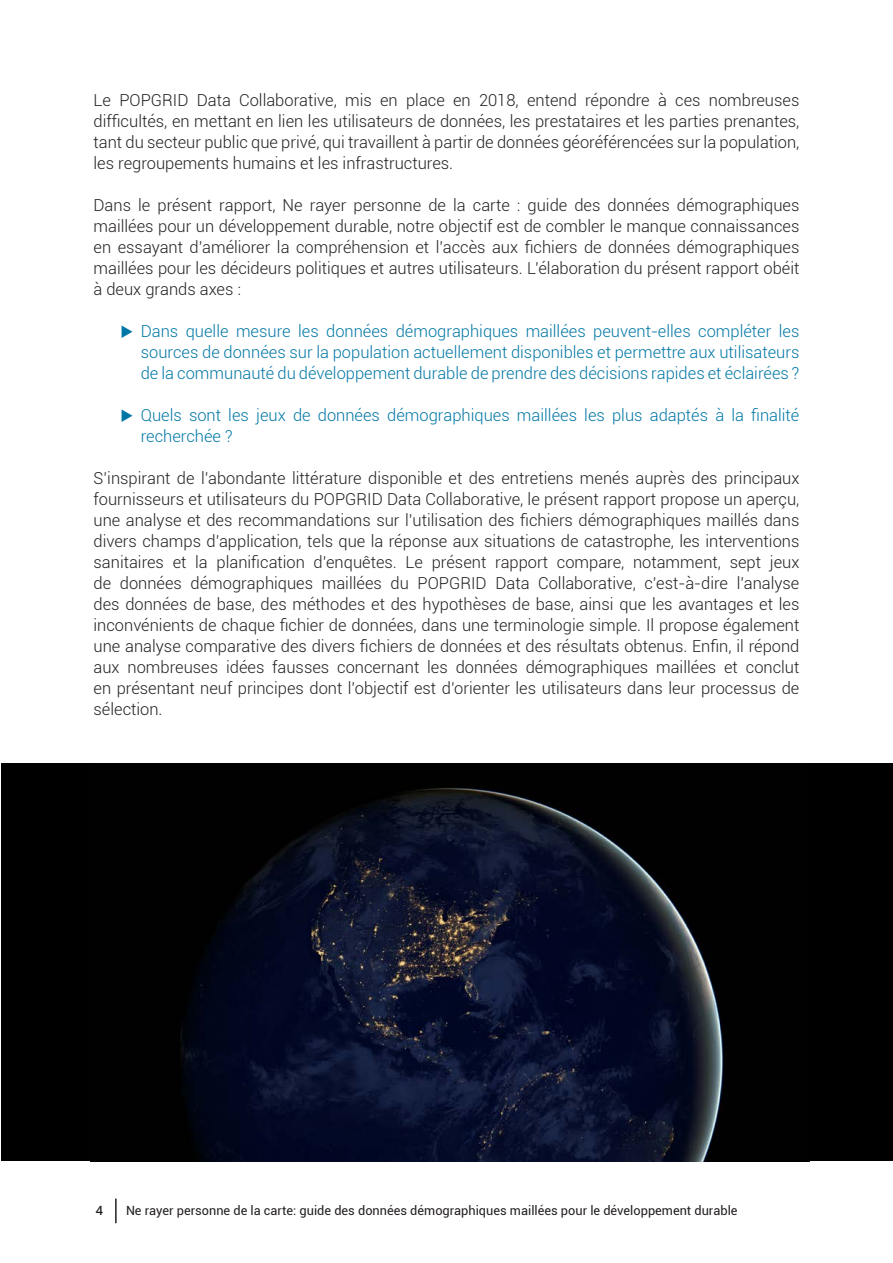
<style>
.page{position:relative;width:893px;height:1263px;background:#fff}
.page>*{position:absolute;margin:0;border:0;box-sizing:border-box;transform-origin:0 0}
.Page_Header_Subtext{font:300 16.5px/21px "Roboto";color:#231f20;text-align:justify}
.t1{font:300 16.5px/21px "Roboto";color:#0077a5;text-align:justify}
.t2{font:12.75px "Roboto";color:#231f20}
.t3{font:600 12.75px "Open Sans";color:#231f20}
</style>
<div class="page">
<hr style="left:115px;top:1198px;width:2px;height:25px;background:#231f20">
<div style="left:2px;top:764px;width:891px;height:397px;background:#000"></div>
<img style="left:181px;top:788px;width:543px;height:373px">
<p class="Page_Header_Subtext" style="left:94px;top:89px;width:707px">Le POPGRID Data Collaborative, mis en place en 2018, entend répondre à ces nombreuses difficultés, en mettant en lien les utilisateurs de données, les prestataires et les parties prenantes, tant du secteur public que privé, qui travaillent à partir de données géoréférencées sur la population, les regroupements humains et les infrastructures.</p>
<p class="Page_Header_Subtext" style="left:94px;top:194px;width:707px">Dans le présent rapport, Ne rayer personne de la carte : guide des données démographiques maillées pour un développement durable, notre objectif est de combler le manque connaissances en essayant d’améliorer la compréhension et l’accès aux fichiers de données démographiques maillées pour les décideurs politiques et autres utilisateurs. L’élaboration du présent rapport obéit à deux grands axes :</p>
<p class="t1" style="left:141px;top:320px;width:660px">Dans quelle mesure les données démographiques maillées peuvent-elles compléter les sources de données sur la population actuellement disponibles et permettre aux utilisateurs de la communauté du développement durable de prendre des décisions rapides et éclairées ?</p>
<p class="t1" style="left:141px;top:404px;width:660px">Quels sont les jeux de données démographiques maillées les plus adaptés à la finalité recherchée ?</p>
<p class="Page_Header_Subtext" style="left:94px;top:467px;width:707px">S’inspirant de l’abondante littérature disponible et des entretiens menés auprès des principaux fournisseurs et utilisateurs du POPGRID Data Collaborative, le présent rapport propose un aperçu, une analyse et des recommandations sur l’utilisation des fichiers démographiques maillés dans divers champs d’application, tels que la réponse aux situations de catastrophe, les interventions sanitaires et la planification d’enquêtes. Le présent rapport compare, notamment, sept jeux de données démographiques maillées du POPGRID Data Collaborative, c’est-à-dire l’analyse des données de base, des méthodes et des hypothèses de base, ainsi que les avantages et les inconvénients de chaque fichier de données, dans une terminologie simple. Il propose également une analyse comparative des divers fichiers de données et des résultats obtenus. Enfin, il répond aux nombreuses idées fausses concernant les données démographiques maillées et conclut en présentant neuf principes dont l’objectif est d’orienter les utilisateurs dans leur processus de sélection.</p>
<p class="t3" style="left:96px;top:1202px;width:9px">4</p>
<p class="t2" style="left:126px;top:1201px;width:613px">Ne rayer personne de la carte: guide des données démographiques maillées pour le développement durable</p>
</div>
